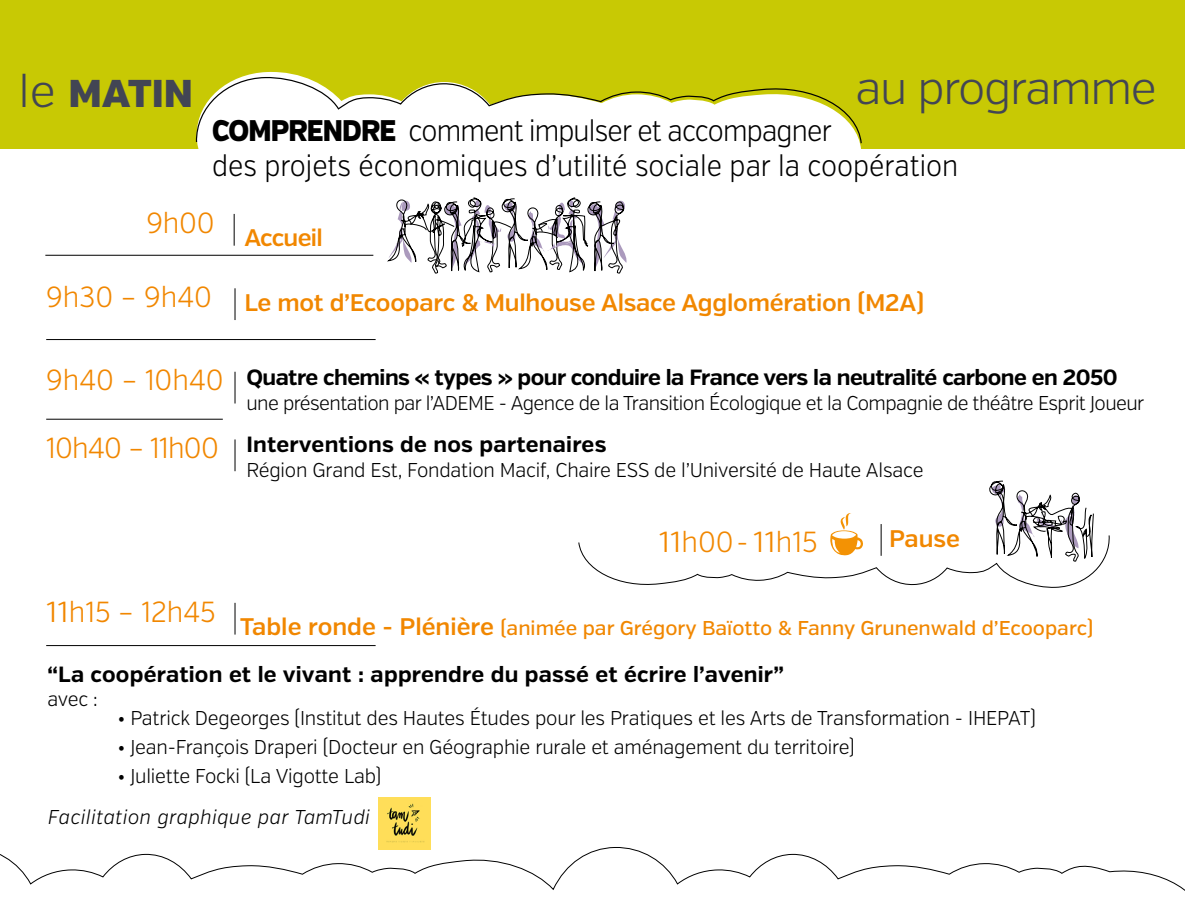
<style>
.page{position:relative;width:1185px;height:913px;background:#fff}
.page>*{position:absolute;margin:0;border:0;box-sizing:border-box;transform-origin:0 0}
.t1{font:300 45.6px "Verb";letter-spacing:-.03em;color:#424554}
.t2{font:900 38.8px "Verb";color:#424554}
.t3{font:300 29.8px/35px "Verb";color:#000;scale:.9 1}
.t4{font:300 29px "Verb";color:#f18700;scale:.95 1}
.t5{font:300 29px "Verb";letter-spacing:-.025em;color:#f18700;scale:.95 1}
.t6{font:300 29px "Verb";color:#f18700;scale:1.12 1}
.t7{font:600 24px "Verb";letter-spacing:-.01em;color:#f18700}
.t8{font:600 24px "Verb";letter-spacing:-.03em;color:#f18700}
.t9{font:700 22px "Verb";color:#000}
.t10{font:700 22px "Verb";letter-spacing:-.025em;color:#000}
.t11{font:300 20px "Verb";letter-spacing:-.01em;color:#000;scale:.95 1}
.t12{font:300 20px "Verb";letter-spacing:-.03em;color:#000;scale:.95 1}
.t13{font:500 20px "Verb";color:#f18700}
.t14{font:italic 300 20px "Verb";letter-spacing:.03em;color:#000;scale:.95 1}
.s1{font-weight:300;font-size:45.6px}
.s2{font-weight:900}
.s3{font-weight:600;font-size:24px}
</style>
<div class="page">
<hr style="left:45px;top:255px;width:328px;height:1px;background:#000">
<hr style="left:234px;top:214px;width:1px;height:32px;background:#000">
<hr style="left:234px;top:288px;width:1px;height:32px;background:#000">
<hr style="left:46px;top:339px;width:330px;height:1px;background:#000">
<hr style="left:234px;top:372px;width:1px;height:31px;background:#000">
<hr style="left:234px;top:439px;width:1px;height:32px;background:#000">
<hr style="left:234px;top:603px;width:1px;height:31px;background:#000">
<hr style="left:46px;top:645px;width:330px;height:1px;background:#000">
<div style="left:0;top:0;width:1185px;height:149px;background:#c8c904"></div>
<svg style="left:197px;top:71px;width:664px;height:155px"></svg>
<svg style="left:195px;top:77px;width:667px;height:67px"></svg>
<img style="left:378px;top:797px;width:53px;height:40px">
<hr style="left:46px;top:419px;width:177px;height:1px;background:#000">
<svg style="left:578px;top:480px;width:532px;height:108px"></svg>
<svg style="left:378px;top:837px;width:53px;height:10px"></svg>
<svg style="left:0;top:847px;width:1185px;height:44px"></svg>
<svg style="left:385px;top:196px;width:254px;height:78px"></svg>
<h2 class="t2" style="left:18px;top:69px;width:176px"><span class="s1">le</span> MATIN</h2>
<h1 class="t1" style="left:855px;top:61px;width:303px">au programme</h1>
<h3 class="t3" style="left:212px;top:113px;width:830px"><span class="s2">COMPRENDRE</span> comment impulser et accompagner<br>des projets économiques d’utilité sociale par la coopération</h3>
<p class="t8" style="left:146px;top:223px;width:178px"><sup>9h00</sup> Accueil</p>
<h3 class="t4" style="left:46px;top:280px;width:176px">9h30 – 9h40</h3>
<p class="t7" style="left:244px;top:288px;width:681px">Le mot d’Ecooparc &amp; Mulhouse Alsace Agglomération (M2A)</p>
<h3 class="t4" style="left:46px;top:363px;width:188px">9h40 – 10h40</h3>
<h3 class="t5" style="left:46px;top:431px;width:183px">10h40 – 11h00</h3>
<p class="t10" style="left:246px;top:364px;width:873px">Quatre chemins « types » pour conduire la France vers la neutralité carbone en 2050</p>
<p class="t12" style="left:246px;top:391px;width:947px">une présentation par l’ADEME - Agence de la Transition Écologique et la Compagnie de théâtre Esprit Joueur</p>
<p class="t9" style="left:246px;top:431px;width:362px">Interventions de nos partenaires</p>
<p class="t11" style="left:246px;top:457px;width:714px">Région Grand Est, Fondation Macif, Chaire ESS de l’Université de Haute Alsace</p>
<h3 class="t6" style="left:659px;top:524px;width:143px">11h00 - 11h15</h3>
<p class="t7" style="left:889px;top:524px;width:72px">Pause</p>
<p class="t13" style="left:46px;top:615px;width:1048px"><sup>11h15</sup> <sup>–</sup> <sup>12h45</sup> <span class="s3">Table ronde - Plénière</span> (animée par Grégory Baïotto &amp; Fanny Grunenwald d’Ecooparc)</p>
<p class="t9" style="left:47px;top:660px;width:738px">“La coopération et le vivant : apprendre du passé et écrire l’avenir”</p>
<p class="t11" style="left:47px;top:687px;width:55px">avec :</p>
<p class="t11" style="left:117px;top:706px;width:969px">• Patrick Degeorges (Institut des Hautes Études pour les Pratiques et les Arts de Transformation - IHEPAT)</p>
<p class="t11" style="left:117px;top:735px;width:778px">• Jean-François Draperi (Docteur en Géographie rurale et aménagement du territoire)</p>
<p class="t11" style="left:117px;top:764px;width:279px">• Juliette Focki (La Vigotte Lab)</p>
<p class="t14" style="left:48px;top:805px;width:340px">Facilitation graphique par TamTudi</p>
</div>
